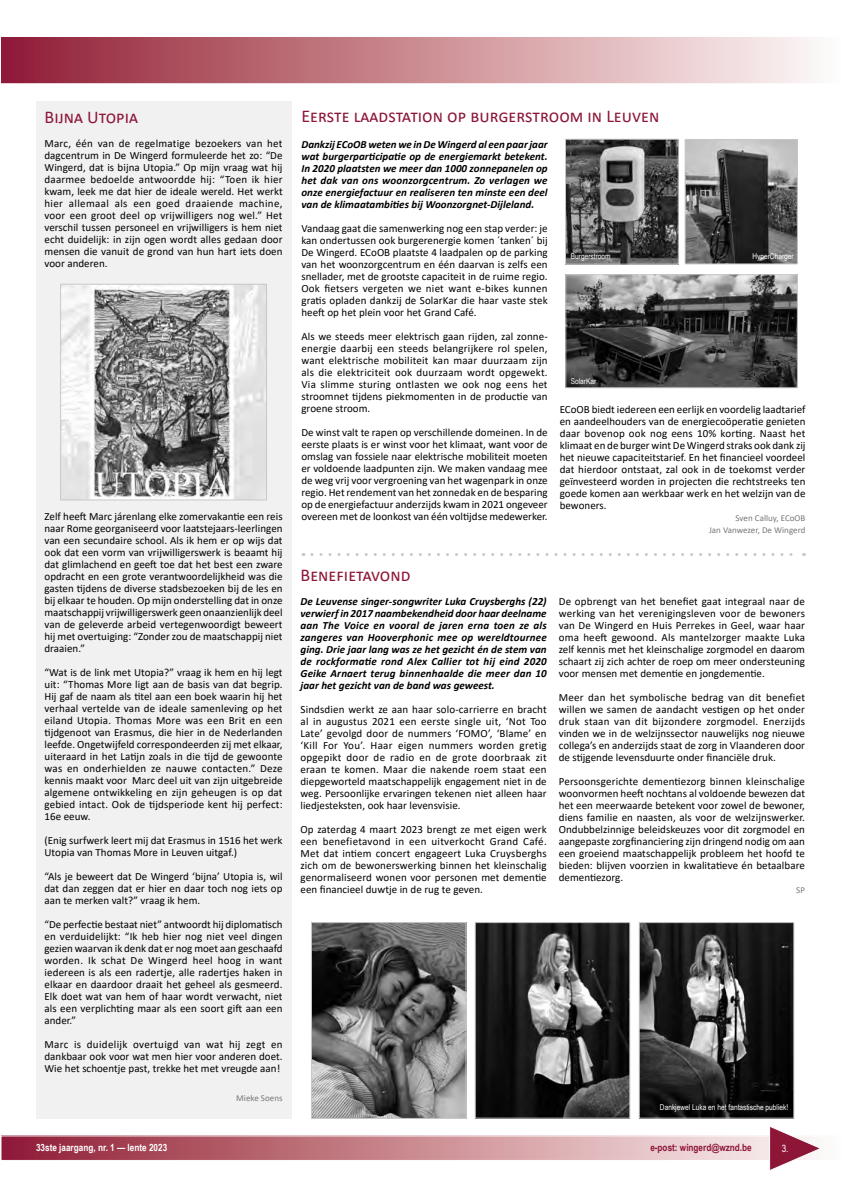
<style>
.page{position:relative;width:842px;height:1191px;background:#fff}
.page>*{position:absolute;margin:0;border:0;box-sizing:border-box;transform-origin:0 0}
.t1{font:18px "Calibri";color:#8d1637}
.t2{font:11px/12px "Calibri";letter-spacing:.005em;color:#000;text-align:justify}
.t3{font:italic 700 11px/12px "Calibri";color:#000;text-align:justify}
.t4{font:700 10px "Arial Narrow";color:#fff}
.t5{font:700 10px "Arial Narrow";color:#8d1637}
.t6{font:10px "Arial Narrow";color:#fff}
.t7{font:9px/12px "Calibri";color:#77787b;text-align:right}
.t8{font:8px "Arial Narrow";color:#fff}
</style>
<div class="page">
<div style="left:0;top:36px;width:841px;height:48px;background:linear-gradient(to right,#921d32,#fffcf8)"></div>
<div style="left:0;top:36px;width:842px;height:48px;border:1px solid #fff"></div>
<div style="left:1px;top:1135px;width:841px;height:25px;background:linear-gradient(to right,#921d33,#fffcf7)"></div>
<div style="left:0;top:1135px;width:842px;height:26px;border:1px solid #fff"></div>
<svg style="left:768px;top:1127px;width:54px;height:43px"></svg>
<svg style="left:0;top:36px;width:1px;height:48px"></svg>
<svg style="left:0;top:1135px;width:1px;height:26px"></svg>
<div style="left:36px;top:101px;width:255px;height:1017px;background:#f1f1f2"></div>
<img style="left:62px;top:286px;width:203px;height:212px">
<div style="left:60px;top:284px;width:207px;height:216px;border:1px solid #c7c8ca"></div>
<img style="left:567px;top:141px;width:109px;height:121px">
<div style="left:565px;top:139px;width:113px;height:125px;border:1px solid #c7c8ca"></div>
<img style="left:687px;top:141px;width:109px;height:121px">
<div style="left:685px;top:139px;width:113px;height:125px;border:1px solid #c7c8ca"></div>
<img style="left:567px;top:276px;width:229px;height:110px">
<div style="left:565px;top:274px;width:233px;height:114px;border:1px solid #c7c8ca"></div>
<img style="left:313px;top:924px;width:151px;height:192px">
<div style="left:311px;top:922px;width:155px;height:196px;border:1px solid #c7c8ca"></div>
<img style="left:477px;top:924px;width:151px;height:192px">
<div style="left:475px;top:922px;width:155px;height:196px;border:1px solid #c7c8ca"></div>
<img style="left:641px;top:924px;width:151px;height:192px">
<div style="left:639px;top:922px;width:155px;height:196px;border:1px solid #c7c8ca"></div>
<svg style="left:312px;top:553px;width:492px;height:3px"></svg>
<h1 class="t1" style="left:45px;top:105px;width:95px">Bijna Utopia</h1>
<p class="t2" style="left:45px;top:137px;width:240px">Marc, één van de regelmatige bezoekers van het dagcentrum in De Wingerd formuleerde het zo: “De Wingerd, dat is bijna Utopia.” Op mijn vraag wat hij daarmee bedoelde antwoordde hij: “Toen ik hier kwam, leek me dat hier de ideale wereld. Het werkt hier allemaal als een goed draaiende machine, voor een groot deel op vrijwilligers nog wel.” Het verschil tussen personeel en vrijwilligers is hem niet echt duidelijk: in zijn ogen wordt alles gedaan door mensen die vanuit de grond van hun hart iets doen voor anderen.</p>
<p class="t2" style="left:45px;top:509px;width:240px">Zelf heeft Marc járenlang elke zomervakantie een reis naar Rome georganiseerd voor laatstejaars-leerlingen van een secundaire school. Als ik hem er op wijs dat ook dat een vorm van vrijwilligerswerk is beaamt hij dat glimlachend en geeft toe dat het best een zware opdracht en een grote verantwoordelijkheid was die gasten tijdens de diverse stadsbezoeken bij de les en bij elkaar te houden. Op mijn onderstelling dat in onze maatschappij vrijwilligerswerk geen onaanzienlijk deel van de geleverde arbeid vertegenwoordigt beweert hij met overtuiging: “Zonder zou de maatschappij niet draaien.”</p>
<p class="t2" style="left:45px;top:665px;width:240px">“Wat is de link met Utopia?” vraag ik hem en hij legt uit: “Thomas More ligt aan de basis van dat begrip.<br>Hij gaf de naam als titel aan een boek waarin hij het verhaal vertelde van de ideale samenleving op het eiland Utopia. Thomas More was een Brit en een tijdgenoot van Erasmus, die hier in de Nederlanden leefde. Ongetwijfeld correspondeerden zij met elkaar, uiteraard in het Latijn zoals in die tijd de gewoonte was en onderhielden ze nauwe contacten.” Deze kennis maakt voor Marc deel uit van zijn uitgebreide algemene ontwikkeling en zijn geheugen is op dat gebied intact. Ook de tijdsperiode kent hij perfect:<br>16e eeuw.</p>
<p class="t2" style="left:45px;top:833px;width:240px">(Enig surfwerk leert mij dat Erasmus in 1516 het werk<br>Utopia van Thomas More in Leuven uitgaf.)</p>
<p class="t2" style="left:45px;top:869px;width:240px">“Als je beweert dat De Wingerd ‘bijna’ Utopia is, wil dat dan zeggen dat er hier en daar toch nog iets op aan te merken valt?” vraag ik hem.</p>
<p class="t2" style="left:45px;top:917px;width:240px">“De perfectie bestaat niet” antwoordt hij diplomatisch en verduidelijkt: “Ik heb hier nog niet veel dingen gezien waarvan ik denk dat er nog moet aan geschaafd worden. Ik schat De Wingerd heel hoog in want iedereen is als een radertje, alle radertjes haken in elkaar en daardoor draait het geheel als gesmeerd.<br>Elk doet wat van hem of haar wordt verwacht, niet als een verplichting maar als een soort gift aan een ander.”</p>
<p class="t2" style="left:45px;top:1037px;width:240px">Marc is duidelijk overtuigd van wat hij zegt en dankbaar ook voor wat men hier voor anderen doet.<br>Wie het schoentje past, trekke het met vreugde aan!</p>
<p class="t7" style="left:236px;top:1091px;width:48px">Mieke Soens</p>
<h1 class="t1" style="left:301px;top:103px;width:359px">Eerste laadstation op burgerstroom in Leuven</h1>
<p class="t3" style="left:301px;top:138px;width:248px">Dankzij ECoOB weten we in De Wingerd al een paar jaar wat burgerparticipatie op de energiemarkt betekent.<br>In 2020 plaatsten we meer dan 1000 zonnepanelen op het dak van ons woonzorgcentrum. Zo verlagen we onze energiefactuur en realiseren ten minste een deel van de klimaatambities bij Woonzorgnet-Dijleland.</p>
<p class="t2" style="left:301px;top:222px;width:248px">Vandaag gaat die samenwerking nog een stap verder: je kan ondertussen ook burgerenergie komen ´tanken´ bij De Wingerd. ECoOB plaatste 4 laadpalen op de parking van het woonzorgcentrum en één daarvan is zelfs een snellader, met de grootste capaciteit in de ruime regio.<br>Ook fietsers vergeten we niet want e-bikes kunnen gratis opladen dankzij de SolarKar die haar vaste stek heeft op het plein voor het Grand Café.</p>
<p class="t2" style="left:301px;top:330px;width:248px">Als we steeds meer elektrisch gaan rijden, zal zonne&shy;energie daarbij een steeds belangrijkere rol spelen, want elektrische mobiliteit kan maar duurzaam zijn als die elektriciteit ook duurzaam wordt opgewekt.<br>Via slimme sturing ontlasten we ook nog eens het stroomnet tijdens piekmomenten in de productie van groene stroom.</p>
<p class="t2" style="left:301px;top:426px;width:248px">De winst valt te rapen op verschillende domeinen. In de eerste plaats is er winst voor het klimaat, want voor de omslag van fossiele naar elektrische mobiliteit moeten er voldoende laadpunten zijn. We maken vandaag mee de weg vrij voor vergroening van het wagenpark in onze regio. Het rendement van het zonnedak en de besparing op de energiefactuur anderzijds kwam in 2021 ongeveer overeen met de loonkost van één voltijdse medewerker.</p>
<p class="t8" style="left:571px;top:251px;width:41px">Burgerstroom</p>
<p class="t8" style="left:752px;top:251px;width:43px">HyperCharger</p>
<p class="t8" style="left:571px;top:375px;width:27px">SolarKar</p>
<p class="t2" style="left:560px;top:403px;width:247px">ECoOB biedt iedereen een eerlijk en voordelig laadtarief en aandeelhouders van de energiecoöperatie genieten daar bovenop ook nog eens 10% korting. Naast het klimaat en de burger wint De Wingerd straks ook dank zij het nieuwe capaciteitstarief. En het financieel voordeel dat hierdoor ontstaat, zal ook in de toekomst verder geïnvesteerd worden in projecten die rechtstreeks ten goede komen aan werkbaar werk en het welzijn van de bewoners.</p>
<p class="t7" style="left:709px;top:511px;width:98px">Sven Calluy, ECoOB<br>Jan Vanwezer, De Wingerd</p>
<h1 class="t1" style="left:300px;top:562px;width:112px">Benefietavond</h1>
<p class="t3" style="left:300px;top:595px;width:248px">De Leuvense singer-songwriter Luka Cruysberghs (22) verwierf in 2017 naambekendheid door haar deelname aan The Voice en vooral de jaren erna toen ze als zangeres van Hooverphonic mee op wereldtournee ging. Drie jaar lang was ze het gezicht én de stem van de rockformatie rond Alex Callier tot hij eind 2020<br>Geike Arnaert terug binnenhaalde die meer dan 10 jaar het gezicht van de band was geweest.</p>
<p class="t2" style="left:300px;top:703px;width:248px">Sindsdien werkt ze aan haar solo-carrierre en bracht al in augustus 2021 een eerste single uit, ‘Not Too Late’ gevolgd door de nummers ‘FOMO’, ‘Blame’ en ‘Kill For You’. Haar eigen nummers worden gretig opgepikt door de radio en de grote doorbraak zit eraan te komen. Maar die nakende roem staat een diepgeworteld maatschappelijk engagement niet in de weg. Persoonlijke ervaringen tekenen niet alleen haar liedjesteksten, ook haar levensvisie.</p>
<p class="t2" style="left:300px;top:823px;width:248px">Op zaterdag 4 maart 2023 brengt ze met eigen werk een benefietavond in een uitverkocht Grand Café.<br>Met dat intiem concert engageert Luka Cruysberghs zich om de bewonerswerking binnen het kleinschalig genormaliseerd wonen voor personen met dementie een financieel duwtje in de rug te geven.</p>
<p class="t2" style="left:559px;top:595px;width:248px">De opbrengt van het benefiet gaat integraal naar de werking van het verenigingsleven voor de bewoners van De Wingerd en Huis Perrekes in Geel, waar haar oma heeft gewoond. Als mantelzorger maakte Luka zelf kennis met het kleinschalige zorgmodel en daarom schaart zij zich achter de roep om meer ondersteuning voor mensen met dementie en jongdementie.</p>
<p class="t2" style="left:559px;top:691px;width:248px">Meer dan het symbolische bedrag van dit benefiet willen we samen de aandacht vestigen op het onder druk staan van dit bijzondere zorgmodel. Enerzijds vinden we in de welzijnssector nauwelijks nog nieuwe collega’s en anderzijds staat de zorg in Vlaanderen door de stijgende levensduurte onder financiële druk.</p>
<p class="t2" style="left:559px;top:775px;width:248px">Persoonsgerichte dementiezorg binnen kleinschalige woonvormen heeft nochtans al voldoende bewezen dat het een meerwaarde betekent voor zowel de bewoner, diens familie en naasten, als voor de welzijnswerker.<br>Ondubbelzinnige beleidskeuzes voor dit zorgmodel en aangepaste zorgfinanciering zijn dringend nodig om aan een groeiend maatschappelijk probleem het hoofd te bieden: blijven voorzien in kwalitatieve én betaalbare dementiezorg.</p>
<p class="t7" style="left:796px;top:884px;width:10px">SP</p>
<p class="t8" style="left:660px;top:1101px;width:130px">Dankjewel Luka en het fantastische publiek!</p>
<p class="t4" style="left:36px;top:1139px;width:133px">33ste jaargang, nr. 1 — lente 2023</p>
<p class="t5" style="left:650px;top:1139px;width:103px">e-post: wingerd@wznd.be</p>
<p class="t6" style="left:782px;top:1141px;width:8px">3.</p>
</div>
